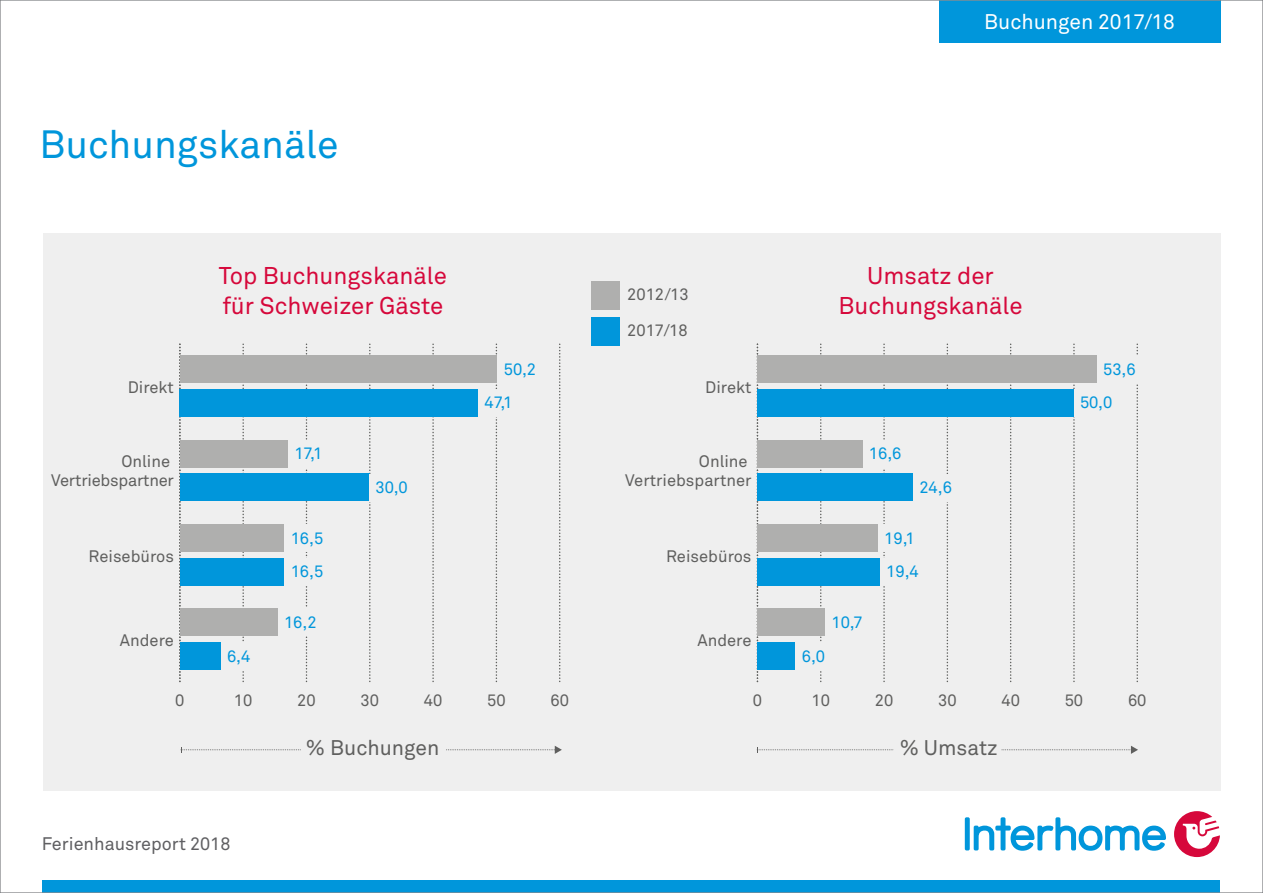
<style>
.page{position:relative;width:1263px;height:893px;background:#fff}
.page>*{position:absolute;margin:0;border:0;box-sizing:border-box;transform-origin:0 0}
.t1{font:39px "Akkurat Pro";color:#0096db}
.t2{font:24px/30px "Akkurat Pro";color:#d6083b}
.t3{font:21px "Akkurat Pro";color:#5f5f5e}
.t4{font:21px "Akkurat Pro";color:#fff}
.t5{font:18px "Akkurat Pro";color:#5f5f62}
.t6{font:16.5px/19.8px "Akkurat Pro";color:#5f5f5e;text-align:right}
.t7{font:16.5px/33.5px "Akkurat Pro";color:#0096db}
</style>
<div class="page">
<div style="left:43px;top:880px;width:1177px;height:13px;background:#0096db"></div>
<div style="left:965px;top:817px;width:5px;height:33px;background:#0096db;border-radius:2px"></div>
<svg style="left:974px;top:817px;width:192px;height:34px"></svg>
<svg style="left:1174px;top:811px;width:46px;height:46px"></svg>
<div style="left:939px;top:0;width:281px;height:43px;background:#0096db"></div>
<div style="left:43px;top:234px;width:1177px;height:557px;background:#efefef"></div>
<svg style="left:242px;top:344px;width:2px;height:337px"></svg>
<svg style="left:306px;top:344px;width:1px;height:337px"></svg>
<svg style="left:369px;top:344px;width:2px;height:337px"></svg>
<svg style="left:432px;top:344px;width:2px;height:337px"></svg>
<svg style="left:496px;top:344px;width:1px;height:337px"></svg>
<svg style="left:559px;top:344px;width:1px;height:337px"></svg>
<svg style="left:179px;top:344px;width:2px;height:337px"></svg>
<div style="left:180px;top:389px;width:298px;height:27px;background:#0096db"></div>
<div style="left:180px;top:474px;width:190px;height:27px;background:#0096db"></div>
<div style="left:180px;top:558px;width:104px;height:27px;background:#0096db"></div>
<div style="left:180px;top:643px;width:40px;height:27px;background:#0096db"></div>
<div style="left:180px;top:356px;width:318px;height:27px;background:#afafae"></div>
<div style="left:180px;top:440px;width:108px;height:27px;background:#afafae"></div>
<div style="left:180px;top:524px;width:104px;height:27px;background:#afafae"></div>
<div style="left:180px;top:609px;width:102px;height:27px;background:#afafae"></div>
<svg style="left:820px;top:344px;width:1px;height:337px"></svg>
<svg style="left:883px;top:344px;width:2px;height:337px"></svg>
<svg style="left:947px;top:344px;width:1px;height:337px"></svg>
<svg style="left:1010px;top:344px;width:1px;height:337px"></svg>
<svg style="left:1073px;top:344px;width:2px;height:337px"></svg>
<svg style="left:1136px;top:344px;width:2px;height:337px"></svg>
<svg style="left:757px;top:344px;width:1px;height:337px"></svg>
<div style="left:757px;top:389px;width:317px;height:27px;background:#0096db"></div>
<div style="left:757px;top:474px;width:156px;height:27px;background:#0096db"></div>
<div style="left:757px;top:558px;width:123px;height:27px;background:#0096db"></div>
<div style="left:757px;top:643px;width:38px;height:27px;background:#0096db"></div>
<div style="left:757px;top:356px;width:340px;height:27px;background:#afafae"></div>
<div style="left:757px;top:440px;width:105px;height:27px;background:#afafae"></div>
<div style="left:757px;top:524px;width:121px;height:27px;background:#afafae"></div>
<div style="left:757px;top:609px;width:68px;height:27px;background:#afafae"></div>
<div style="left:288px;top:440px;width:47px;height:27px;background:#efefef"></div>
<div style="left:370px;top:474px;width:46px;height:27px;background:#efefef"></div>
<div style="left:478px;top:389px;width:47px;height:27px;background:#efefef"></div>
<div style="left:285px;top:525px;width:46px;height:27px;background:#efefef"></div>
<div style="left:285px;top:558px;width:46px;height:27px;background:#efefef"></div>
<div style="left:278px;top:609px;width:46px;height:27px;background:#efefef"></div>
<div style="left:221px;top:642px;width:46px;height:27px;background:#efefef"></div>
<div style="left:863px;top:440px;width:46px;height:27px;background:#efefef"></div>
<div style="left:913px;top:474px;width:46px;height:27px;background:#efefef"></div>
<div style="left:1097px;top:356px;width:46px;height:27px;background:#efefef"></div>
<div style="left:1074px;top:389px;width:46px;height:27px;background:#efefef"></div>
<div style="left:878px;top:525px;width:46px;height:27px;background:#efefef"></div>
<div style="left:880px;top:558px;width:46px;height:27px;background:#efefef"></div>
<div style="left:796px;top:642px;width:46px;height:27px;background:#efefef"></div>
<div style="left:591px;top:281px;width:29px;height:28px;background:#afafae"></div>
<div style="left:591px;top:317px;width:29px;height:29px;background:#0096db"></div>
<svg style="left:447px;top:746px;width:115px;height:8px"></svg>
<svg style="left:181px;top:747px;width:120px;height:5px"></svg>
<svg style="left:1002px;top:746px;width:136px;height:8px"></svg>
<svg style="left:757px;top:747px;width:136px;height:5px"></svg>
<h1 class="t1" style="left:39px;top:122px;width:301px">Buchungskanäle</h1>
<p class="t4" style="left:984px;top:10px;width:192px">Buchungen 2017/18</p>
<h2 class="t2" style="left:219px;top:261px;width:230px">Top Buchungskanäle für Schweizer Gäste</h2>
<h2 class="t2" style="left:838px;top:261px;width:186px;text-align:center">Umsatz der<br>Buchungskanäle</h2>
<p class="t6" style="left:627px;top:285px;width:63px">2012/13</p>
<p class="t6" style="left:627px;top:321px;width:62px">2017/18</p>
<p class="t6" style="left:128px;top:378px;width:48px">Direkt</p>
<p class="t7" style="left:484px;top:353px;width:53px;text-indent:19px">50,2<br>47,1</p>
<p class="t6" style="left:705px;top:378px;width:48px">Direkt</p>
<p class="t7" style="left:1080px;top:353px;width:57px;text-indent:23px">53,6<br>50,0</p>
<p class="t6" style="left:51px;top:451px;width:124px">Online<br>Vertriebspartner</p>
<p class="t7" style="left:294px;top:437px;width:29px">17,1</p>
<p class="t7" style="left:376px;top:471px;width:34px">30,0</p>
<p class="t6" style="left:625px;top:451px;width:128px">Online<br>Vertriebspartner</p>
<p class="t7" style="left:869px;top:437px;width:34px">16,6</p>
<p class="t7" style="left:919px;top:471px;width:34px">24,6</p>
<p class="t6" style="left:89px;top:546px;width:87px">Reisebüros</p>
<p class="t7" style="left:291px;top:522px;width:34px">16,5<br>16,5</p>
<p class="t7" style="left:284px;top:606px;width:34px">16,2</p>
<p class="t6" style="left:666px;top:546px;width:87px">Reisebüros</p>
<p class="t7" style="left:831px;top:606px;width:33px">10,7</p>
<p class="t7" style="left:884px;top:522px;width:36px">19,1<br>19,4</p>
<p class="t6" style="left:120px;top:631px;width:56px">Andere</p>
<p class="t6" style="left:697px;top:631px;width:56px">Andere</p>
<p class="t7" style="left:227px;top:640px;width:25px">6,4</p>
<p class="t7" style="left:802px;top:640px;width:25px">6,0</p>
<p class="t6" style="left:175px;top:691px;width:11px">0</p>
<p class="t6" style="left:234px;top:691px;width:20px">10</p>
<p class="t6" style="left:297px;top:691px;width:20px">20</p>
<p class="t6" style="left:361px;top:691px;width:20px">30</p>
<p class="t6" style="left:424px;top:691px;width:20px">40</p>
<p class="t6" style="left:487px;top:691px;width:20px">50</p>
<p class="t6" style="left:550px;top:691px;width:20px">60</p>
<p class="t6" style="left:753px;top:691px;width:11px">0</p>
<p class="t6" style="left:811px;top:691px;width:20px">10</p>
<p class="t6" style="left:875px;top:691px;width:20px">20</p>
<p class="t6" style="left:938px;top:691px;width:20px">30</p>
<p class="t6" style="left:1001px;top:691px;width:20px">40</p>
<p class="t6" style="left:1065px;top:691px;width:20px">50</p>
<p class="t6" style="left:1128px;top:691px;width:20px">60</p>
<p class="t5" style="left:42px;top:834px;width:190px">Ferienhausreport 2018</p>
<p class="t3" style="left:306px;top:736px;width:135px">% Buchungen</p>
<p class="t3" style="left:900px;top:736px;width:99px">% Umsatz</p>
</div>
